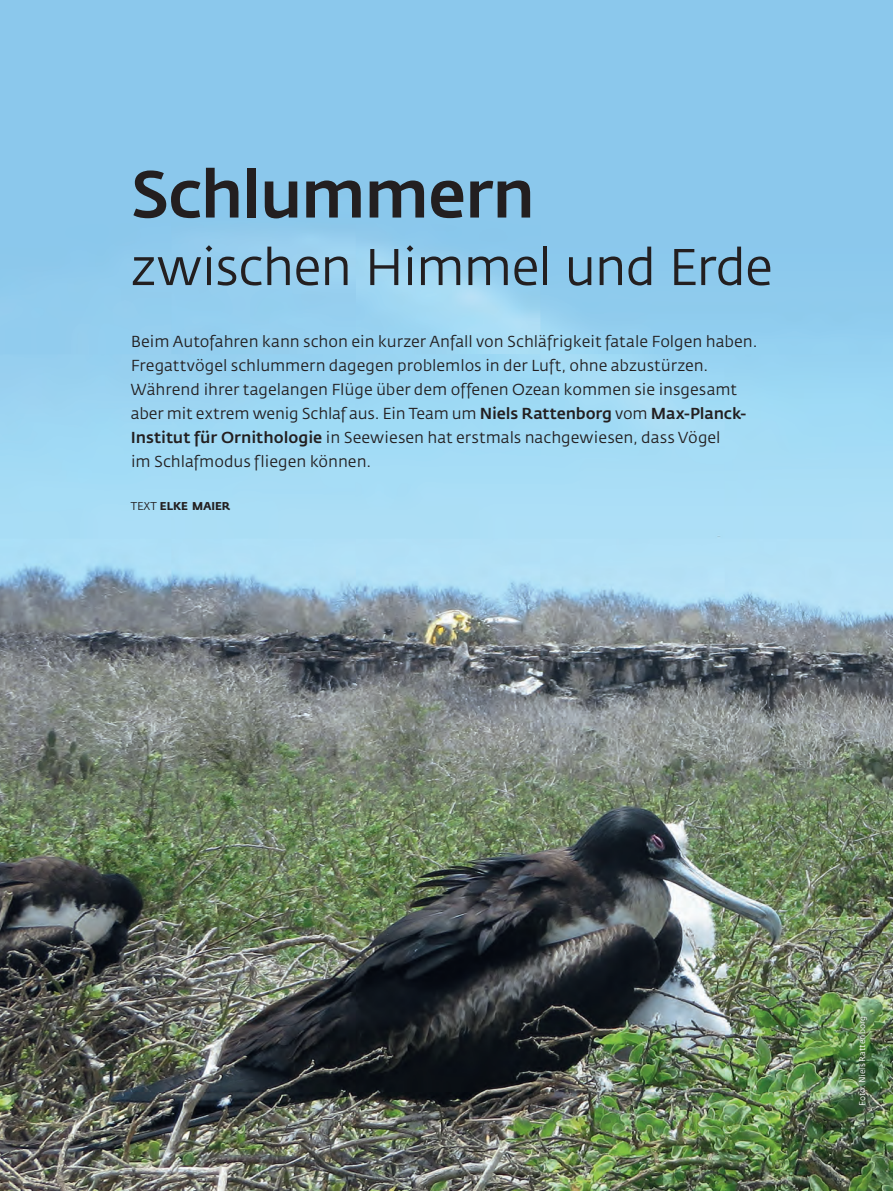
<style>
.page{position:relative;width:893px;height:1191px;background:#fff}
.page>*{position:absolute;margin:0;border:0;box-sizing:border-box;transform-origin:0 0}
.t1{font:500 66px "Fedra Sans";letter-spacing:-.03em;color:#231f20}
.t2{font:51px "Fedra Sans";letter-spacing:-.025em;color:#231f20}
.t3{font:15.75px/24px "Fedra Sans";color:#231f20}
.t4{font:700 11.25px "Fedra Sans";letter-spacing:-.005em;color:#231f20}
.t5{font:8.25px "Fedra Sans";color:#fff}
.s1{font-weight:500}
.s2{font-weight:400}
</style>
<div class="page">
<img style="left:0;top:0;width:893px;height:1191px">
<div style="left:855px;top:1013px;width:15px;height:95px;background:#231f20;opacity:.75"></div>
<p class="t1" style="left:131px;top:156px;width:406px">Schlummern</p>
<p class="t2" style="left:131px;top:240px;width:644px">zwischen Himmel und Erde</p>
<p class="t3" style="left:131px;top:330px;width:628px">Beim Autofahren kann schon ein kurzer Anfall von Schläfrigkeit fatale Folgen haben.<br>Fregattvögel schlummern dagegen problemlos in der Luft, ohne abzustürzen.<br>Während ihrer tagelangen Flüge über dem offenen Ozean kommen sie insgesamt aber mit extrem wenig Schlaf aus. Ein Team um <span class="s1">Niels Rattenborg</span> vom <span class="s1">Max-Planck-Institut für Ornithologie</span> in Seewiesen hat erstmals nachgewiesen, dass Vögel<br>im Schlafmodus fliegen können.</p>
<p class="t4" style="left:131px;top:499px;width:101px"><span class="s2">TEXT</span> ELKE MAIER</p>
<p class="t5" style="left:858px;top:1106px;width:91px;rotate:-90deg">Foto: Niels Rattenborg</p>
</div>
